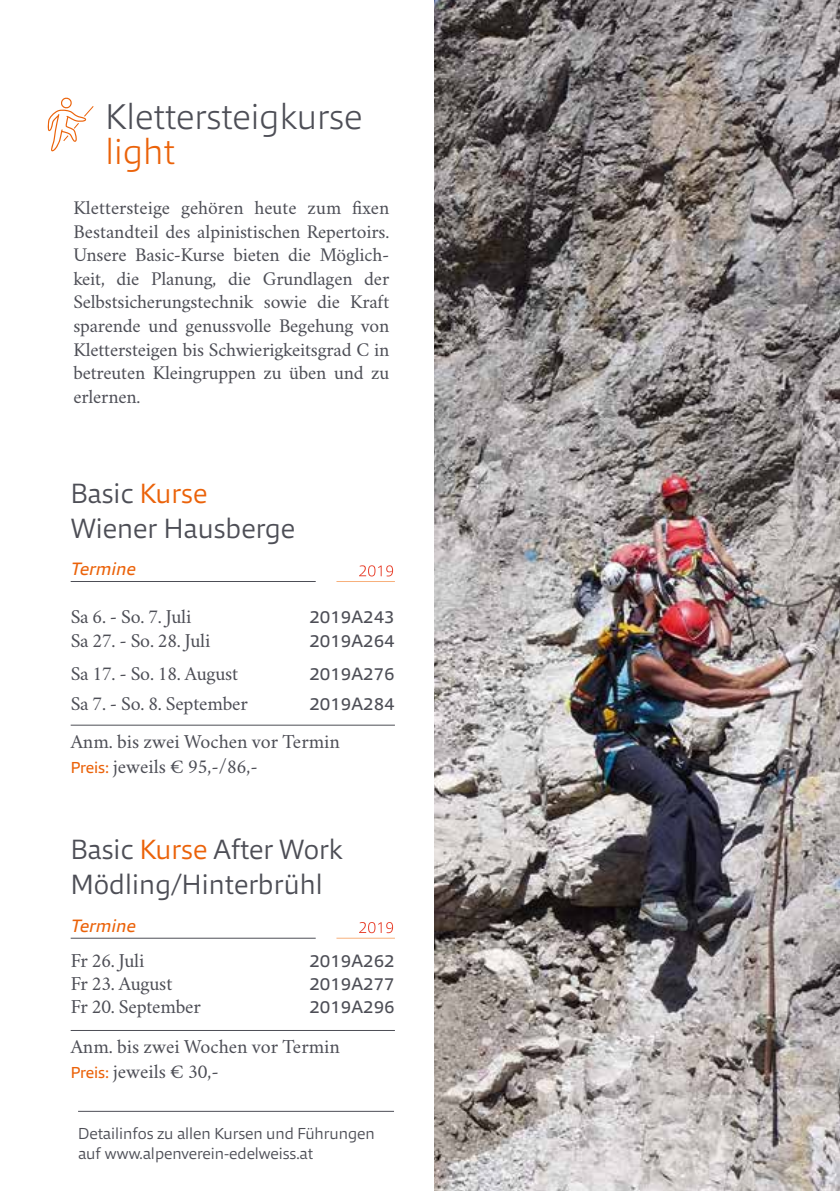
<style>
.page{position:relative;width:840px;height:1191px;background:#fff}
.page>*{position:absolute;margin:0;border:0;box-sizing:border-box;transform-origin:0 0}
.t1{font:200 36px "Qubo";letter-spacing:.005em;color:#4d4e56}
.t2{font:200 36px "Qubo";letter-spacing:.005em;color:#eb6209}
.t3{font:300 28px/35px "Qubo";letter-spacing:.005em;color:#4d4e56}
.t4{font:20px/24.8px "Crimson Tirol";letter-spacing:-.01em;color:#4d4e56}
.t5{font:19.6px/23.6px "Crimson Tirol";letter-spacing:-.01em;color:#4d4e56;text-align:justify}
.t6{font:18px/23.2px "Qubo";color:#4d4e56;text-align:justify}
.t7{font:italic 18px "Qubo";color:#eb6209}
.t8{font:300 16px/19.2px "Qubo";color:#4d4e56}
.s1{color:#eb6209}
.s2{font-family:"Qubo";font-size:16px;color:#eb6209}
</style>
<div class="page">
<img style="left:434px;top:0;width:405px;height:1191px">
<hr style="left:78px;top:1111px;width:316px;height:1px;background:#4d4e56">
<hr style="left:71px;top:581px;width:244px;height:1px;background:#4d4e56">
<hr style="left:336px;top:581px;width:58px;height:1px;background:#f7b07c">
<svg style="left:359px;top:565px;width:34px;height:11px"></svg>
<hr style="left:71px;top:725px;width:323px;height:1px;background:#4d4e56">
<hr style="left:71px;top:938px;width:244px;height:1px;background:#4d4e56">
<hr style="left:336px;top:938px;width:58px;height:1px;background:#f7b07c">
<svg style="left:359px;top:922px;width:34px;height:11px"></svg>
<hr style="left:71px;top:1030px;width:323px;height:1px;background:#4d4e56">
<svg style="left:47px;top:97px;width:47px;height:54px"></svg>
<h1 class="t1" style="left:105px;top:93px;width:258px">Klettersteigkurse</h1>
<h1 class="t2" style="left:105px;top:128px;width:71px">light</h1>
<p class="t5" style="left:73px;top:195px;width:317px">Klettersteige gehören heute zum xen Bestandteil des alpinistischen Repertoirs.<br>Unsere Basic-Kurse bieten die Möglich&shy;keit, die Planung, die Grundlagen der Selbstsicherungstechnik sowie die Kraft sparende und genussvolle Begehung von Klettersteigen bis Schwierigkeitsgrad C in betreuten Kleingruppen zu üben und zu erlernen.</p>
<h2 class="t3" style="left:71px;top:476px;width:226px">Basic <span class="s1">Kurse<br></span>Wiener Hausberge</h2>
<p class="t7" style="left:71px;top:557px;width:67px">Termine</p>
<p class="t4" style="left:71px;top:603px;width:122px">Sa 6. - So. 7. Juli</p>
<p class="t4" style="left:71px;top:660px;width:169px">Sa 17. - So. 18. August</p>
<p class="t4" style="left:71px;top:627px;width:141px">Sa 27. - So. 28. Juli</p>
<p class="t6" style="left:309px;top:605px;width:87px">2019A243</p>
<p class="t6" style="left:309px;top:629px;width:87px">2019A264</p>
<p class="t6" style="left:309px;top:662px;width:87px">2019A276</p>
<p class="t4" style="left:71px;top:690px;width:179px">Sa 7. - So. 8. September</p>
<p class="t6" style="left:309px;top:692px;width:87px">2019A284</p>
<p class="t4" style="left:71px;top:728px;width:270px">Anm. bis zwei Wochen vor Termin<br><span class="s2">Preis:</span> jeweils € 95,-/86,-</p>
<h2 class="t3" style="left:71px;top:831px;width:274px">Basic <span class="s1">Kurse</span> After Work<br>Mödling/Hinterbrühl</h2>
<p class="t7" style="left:71px;top:913px;width:67px">Termine</p>
<p class="t4" style="left:71px;top:947px;width:132px;line-height:23px">Fr 26. Juli<br>Fr 23. August<br>Fr 20. September</p>
<p class="t6" style="left:309px;top:948px;width:87px">2019A262<br>2019A277<br>2019A296</p>
<p class="t4" style="left:71px;top:1033px;width:270px">Anm. bis zwei Wochen vor Termin<br><span class="s2">Preis:</span> jeweils € 30,-</p>
<p class="t8" style="left:78px;top:1124px;width:298px">Detailinfos zu allen Kursen und Führungen auf www.alpenverein-edelweiss.at</p>
</div>
